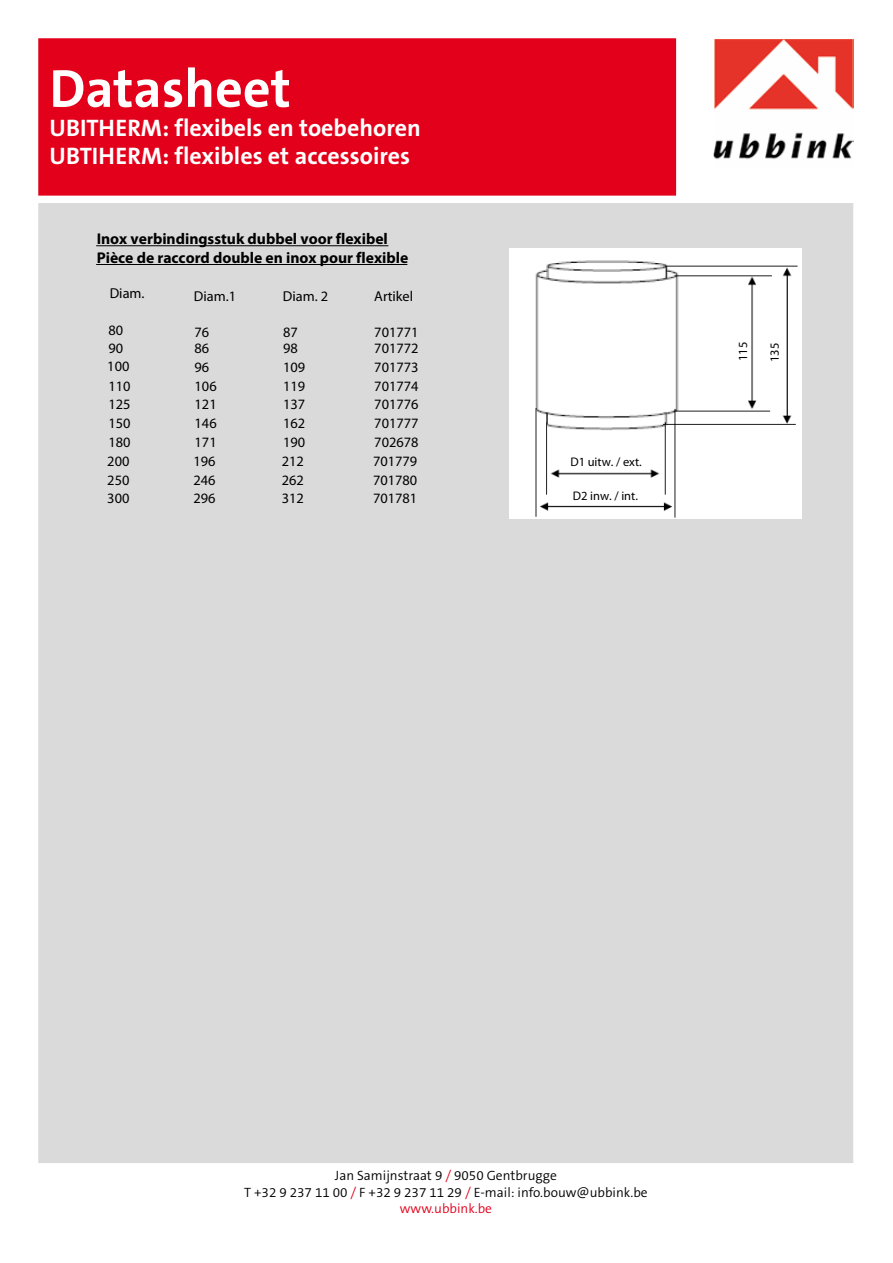
<style>
.page{position:relative;width:893px;height:1263px;background:#fff}
.page>*{position:absolute;margin:0;border:0;box-sizing:border-box;transform-origin:0 0}
.t1{font:700 54px "The Sans B7";color:#fff}
.t2{font:700 24px/28.8px "The Sans B7";color:#fff}
.t3{font:700 15.6px/18.8px "Myriad Pro";color:#000}
.t4{font:14.4px/18.8px "Myriad Pro";color:#000}
.t5{font:300 13.5px/16.2px "The Sans B4";color:#000;text-align:center}
.t6{font:12.45px "Myriad Pro";color:#000}
.s1{color:#e2001a}
</style>
<div class="page">
<div style="left:39px;top:39px;width:636px;height:156px;background:#e2001a"></div>
<div style="left:38px;top:38px;width:638px;height:158px;border:2px solid #e2001a"></div>
<img style="left:713px;top:40px;width:141px;height:120px">
<div style="left:38px;top:203px;width:815px;height:960px;background:#dadada"></div>
<hr style="left:97px;top:245px;width:291px;height:1px;background:#000">
<hr style="left:97px;top:264px;width:310px;height:1px;background:#000">
<img style="left:510px;top:248px;width:291px;height:271px">
<h1 class="t1" style="left:49px;top:60px;width:243px">Datasheet</h1>
<h2 class="t2" style="left:49px;top:114px;width:373px">UBITHERM: flexibels en toebehoren<br>UBTIHERM: flexibles et accessoires</h2>
<p class="t3" style="left:97px;top:230px;width:313px">Inox verbindingsstuk dubbel voor flexibel<br>Pièce de raccord double en inox pour flexible</p>
<p class="t4" style="left:110px;top:284px;width:36px">Diam.</p>
<p class="t4" style="left:194px;top:287px;width:44px">Diam.1</p>
<p class="t4" style="left:283px;top:287px;width:47px">Diam. 2</p>
<p class="t4" style="left:195px;top:324px;width:16px;line-height:16.5px">76<br>86</p>
<p class="t4" style="left:195px;top:358px;width:24px">96<br>106<br>121<br>146<br>171</p>
<p class="t4" style="left:108px;top:321px;width:16px">80</p>
<p class="t4" style="left:283px;top:323px;width:16px">87</p>
<p class="t4" style="left:108px;top:339px;width:16px">90</p>
<p class="t4" style="left:283px;top:339px;width:16px">98</p>
<p class="t4" style="left:107px;top:357px;width:24px">100</p>
<p class="t4" style="left:283px;top:358px;width:24px">109</p>
<p class="t4" style="left:108px;top:377px;width:24px">110<br>125</p>
<p class="t4" style="left:283px;top:377px;width:24px">119</p>
<p class="t4" style="left:283px;top:395px;width:24px">137</p>
<p class="t4" style="left:108px;top:414px;width:24px">150</p>
<p class="t4" style="left:283px;top:414px;width:24px">162</p>
<p class="t4" style="left:108px;top:433px;width:24px">180</p>
<p class="t4" style="left:283px;top:433px;width:24px">190</p>
<p class="t4" style="left:282px;top:471px;width:24px">262</p>
<p class="t4" style="left:107px;top:452px;width:24px">200</p>
<p class="t4" style="left:282px;top:452px;width:24px">212</p>
<p class="t4" style="left:107px;top:471px;width:24px">250<br>300</p>
<p class="t4" style="left:193px;top:452px;width:24px;text-align:justify">196<br>246<br>296</p>
<p class="t4" style="left:282px;top:489px;width:24px">312</p>
<p class="t4" style="left:374px;top:287px;width:40px">Artikel</p>
<p class="t4" style="left:374px;top:324px;width:46px;line-height:16.5px">701771<br>701772</p>
<p class="t4" style="left:374px;top:358px;width:46px">701773<br>701774</p>
<p class="t4" style="left:374px;top:395px;width:46px;text-align:justify">701776<br>701777<br>702678</p>
<p class="t4" style="left:373px;top:471px;width:46px">701780</p>
<p class="t4" style="left:373px;top:452px;width:46px">701779</p>
<p class="t4" style="left:373px;top:489px;width:46px">701781</p>
<p class="t6" style="left:570px;top:455px;width:73px">D1 uitw. / ext.</p>
<p class="t6" style="left:573px;top:489px;width:67px">D2 inw. / int.</p>
<p class="t6" style="left:736px;top:361px;width:21px;rotate:-90deg">115</p>
<p class="t6" style="left:768px;top:362px;width:21px;rotate:-90deg">135</p>
<p class="t5" style="left:244px;top:1168px;width:405px">Jan Samijnstraat 9 <span class="s1">/</span> 9050 Gentbrugge<br>T +32 9 237 11 00 <span class="s1">/</span> F +32 9 237 11 29 <span class="s1">/</span> E-mail: info.bouw@ubbink.be <span class="s1">www.ubbink.be</span></p>
</div>
